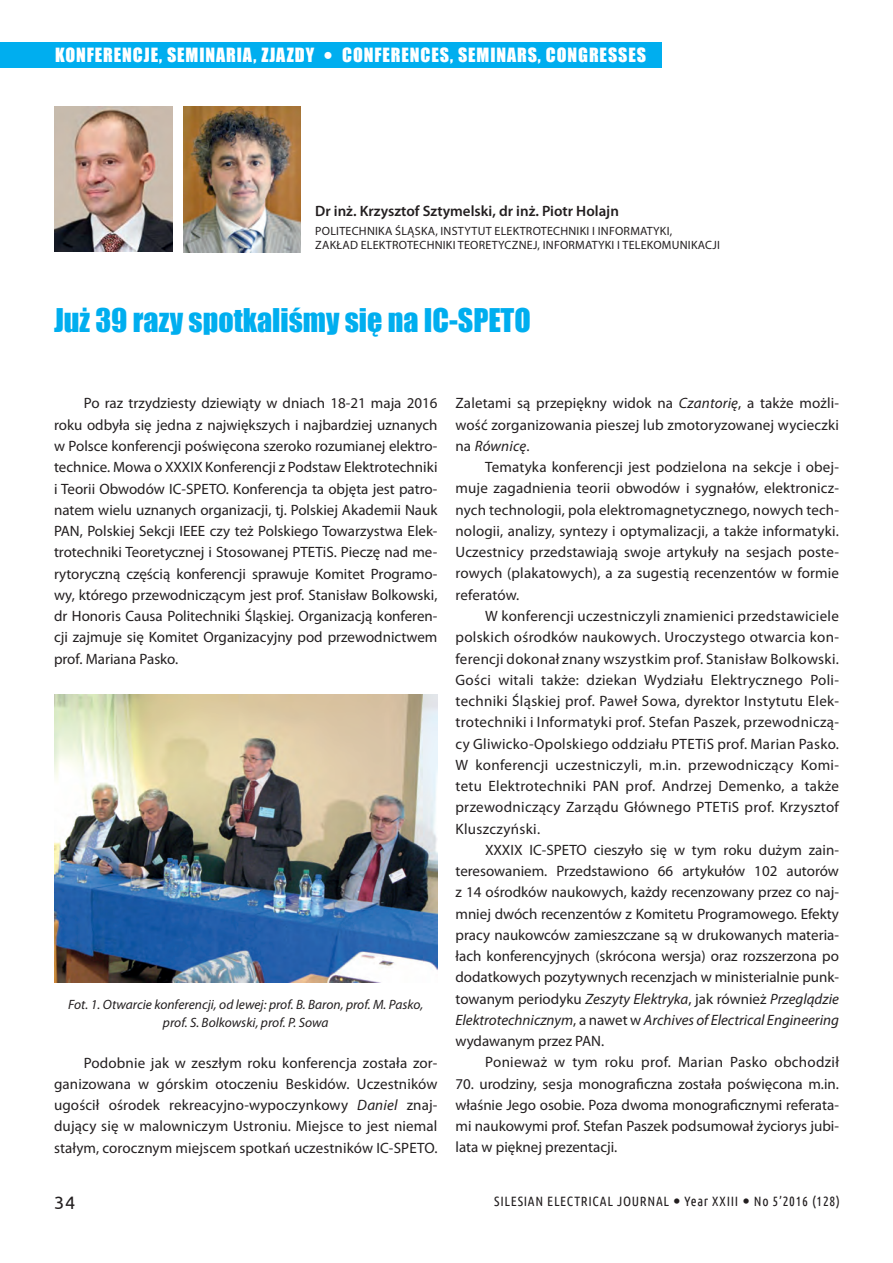
<style>
.page{position:relative;width:893px;height:1263px;background:#fff}
.page>*{position:absolute;margin:0;border:0;box-sizing:border-box;transform-origin:0 0}
.t1{font:30px "Impact";color:#00aeef}
.t2{font:18px "Impact";letter-spacing:.05em;color:#fff}
.t3{font:18px "Ubuntu";color:#231f20}
.t4{font:15px/21.3px "Myriad Pro";letter-spacing:.01em;color:#231f20;text-align:justify}
.t5{font:600 15px "Myriad Pro";color:#231f20}
.t6{font:italic 13.5px/18px "Myriad Pro";color:#231f20;text-align:center}
.t7{font:13.5px "Ubuntu Condensed";letter-spacing:.05em;color:#231f20}
.t8{font:12px "Myriad Pro";letter-spacing:.02em;color:#231f20}
.s1{font-style:italic}
</style>
<div class="page">
<div style="left:0;top:42px;width:662px;height:26px;background:#00aeef"></div>
<img style="left:184px;top:106px;width:117px;height:146px">
<img style="left:54px;top:106px;width:118px;height:146px">
<img style="left:54px;top:695px;width:383px;height:287px">
<p class="t2" style="left:55px;top:41px;width:260px">KONFERENCJE, SEMINARIA, ZJAZDY</p>
<p class="t2" style="left:342px;top:41px;width:305px">CONFERENCES, SEMINARS, CONGRESSES</p>
<p class="t5" style="left:315px;top:201px;width:305px">Dr inż. Krzysztof Sztymelski, dr inż. Piotr Holajn</p>
<p class="t8" style="left:315px;top:223px;width:14px">Politechnika</p>
<p class="t8" style="left:395px;top:223px;width:57px">Śląska, Instytut</p>
<p class="t8" style="left:495px;top:223px;width:14px">Elektrotechniki</p>
<p class="t8" style="left:592px;top:223px;width:17px">i Informatyki</p>
<p class="t8" style="left:670px;top:223px;width:4px">,</p>
<p class="t8" style="left:315px;top:238px;width:15px">Zakład</p>
<p class="t8" style="left:361px;top:238px;width:14px">Elektrotechniki</p>
<p class="t8" style="left:458px;top:238px;width:14px">Teoretycznej</p>
<p class="t8" style="left:538px;top:238px;width:16px">, Informatyki</p>
<p class="t8" style="left:617px;top:238px;width:19px">i Telekomunikacji</p>
<h1 class="t1" style="left:54px;top:297px;width:478px">Już 39 razy spotkaliśmy się na IC-SPETO</h1>
<p class="t4" style="left:54px;top:393px;width:385px;text-indent:30px">Po raz trzydziesty dziewiąty w dniach 18-21 maja 2016 roku odbyła się jedna z największych i najbardziej uznanych w Polsce konferencji poświęcona szeroko rozumianej elektro&shy;technice. Mowa o XXXIX Konferencji z Podstaw Elektrotechniki i Teorii Obwodów IC-SPETO. Konferencja ta objęta jest patro&shy;natem wielu uznanych organizacji, tj. Polskiej Akademii Nauk PAN, Polskiej Sekcji IEEE czy też Polskiego Towarzystwa Elek&shy;trotechniki Teoretycznej i Stosowanej PTETiS. Pieczę nad me&shy;rytoryczną częścią konferencji sprawuje Komitet Programo&shy;wy, którego przewodniczącym jest prof. Stanisław Bolkowski, dr Honoris Causa Politechniki Śląskiej. Organizacją konferen&shy;cji zajmuje się Komitet Organizacyjny pod przewodnictwem prof. Mariana Pasko.</p>
<p class="t4" style="left:455px;top:392px;width:385px">Zaletami są przepiękny widok na <span class="s1">Czantorię</span>, a także możli&shy;wość zorganizowania pieszej lub zmotoryzowanej wycieczki na <span class="s1">Równicę</span>.</p>
<p class="t4" style="left:455px;top:456px;width:385px;text-indent:30px">Tematyka konferencji jest podzielona na sekcje i obej&shy;muje zagadnienia teorii obwodów i sygnałów, elektronicz&shy;nych technologii, pola elektromagnetycznego, nowych tech&shy;nologii, analizy, syntezy i optymalizacji, a także informatyki.<br>Uczestnicy przedstawiają swoje artykuły na sesjach poste&shy;rowych (plakatowych), a za sugestią recenzentów w formie referatów.</p>
<p class="t4" style="left:455px;top:605px;width:385px;text-indent:30px">W konferencji uczestniczyli znamienici przedstawiciele polskich ośrodków naukowych. Uroczystego otwarcia kon&shy;ferencji dokonał znany wszystkim prof. Stanisław Bolkowski.<br>Gości witali także: dziekan Wydziału Elektrycznego Poli&shy;techniki Śląskiej prof. Paweł Sowa, dyrektor Instytutu Elek&shy;trotechniki i Informatyki prof. Stefan Paszek, przewodniczą&shy;cy Gliwicko-Opolskiego oddziału PTETiS prof. Marian Pasko.<br>W konferencji uczestniczyli, m.in. przewodniczący Komi&shy;tetu Elektrotechniki PAN prof. Andrzej Demenko, a także przewodniczący Zarządu Głównego PTETiS prof. Krzysztof Kluszczyński.</p>
<p class="t4" style="left:455px;top:839px;width:385px;text-indent:30px">XXXIX IC-SPETO cieszyło się w tym roku dużym zain&shy;teresowaniem. Przedstawiono 66 artykułów 102 autorów z 14 ośrodków naukowych, każdy recenzowany przez co naj&shy;mniej dwóch recenzentów z Komitetu Programowego. Efekty pracy naukowców zamieszczane są w drukowanych materia&shy;łach konferencyjnych (skrócona wersja) oraz rozszerzona po dodatkowych pozytywnych recenzjach w ministerialnie punk&shy;towanym periodyku <span class="s1">Zeszyty Elektryka</span>, jak również <span class="s1">Przeglądzie Elektrotechnicznym</span>, a nawet w <span class="s1">Archives of Electrical Engineering </span>wydawanym przez PAN.</p>
<p class="t4" style="left:485px;top:1051px;width:355px">Ponieważ w tym roku prof. Marian Pasko obchodził</p>
<p class="t4" style="left:455px;top:1073px;width:385px">70. urodziny, sesja monograficzna została poświęcona m.in. właśnie Jego osobie. Poza dwoma monograficznymi referata&shy;mi naukowymi prof. Stefan Paszek podsumował życiorys jubi&shy;lata w pięknej prezentacji.</p>
<p class="t6" style="left:68px;top:996px;width:356px">Fot. 1. Otwarcie konferencji, od lewej: prof. B. Baron, prof. M. Pasko, prof. S. Bolkowski, prof. P. Sowa</p>
<p class="t4" style="left:54px;top:1052px;width:385px;text-indent:30px">Podobnie jak w zeszłym roku konferencja została zor&shy;ganizowana w górskim otoczeniu Beskidów. Uczestników ugościł ośrodek rekreacyjno-wypoczynkowy <span class="s1">Daniel</span> znaj&shy;dujący się w malowniczym Ustroniu. Miejsce to jest niemal stałym, corocznym miejscem spotkań uczestników IC-SPETO.</p>
<p class="t3" style="left:54px;top:1192px;width:23px">34</p>
<p class="t7" style="left:494px;top:1192px;width:347px">SILESIAN ELECTRICAL JOURNAL Year XXIII No 5’2016 (128)</p>
</div>
